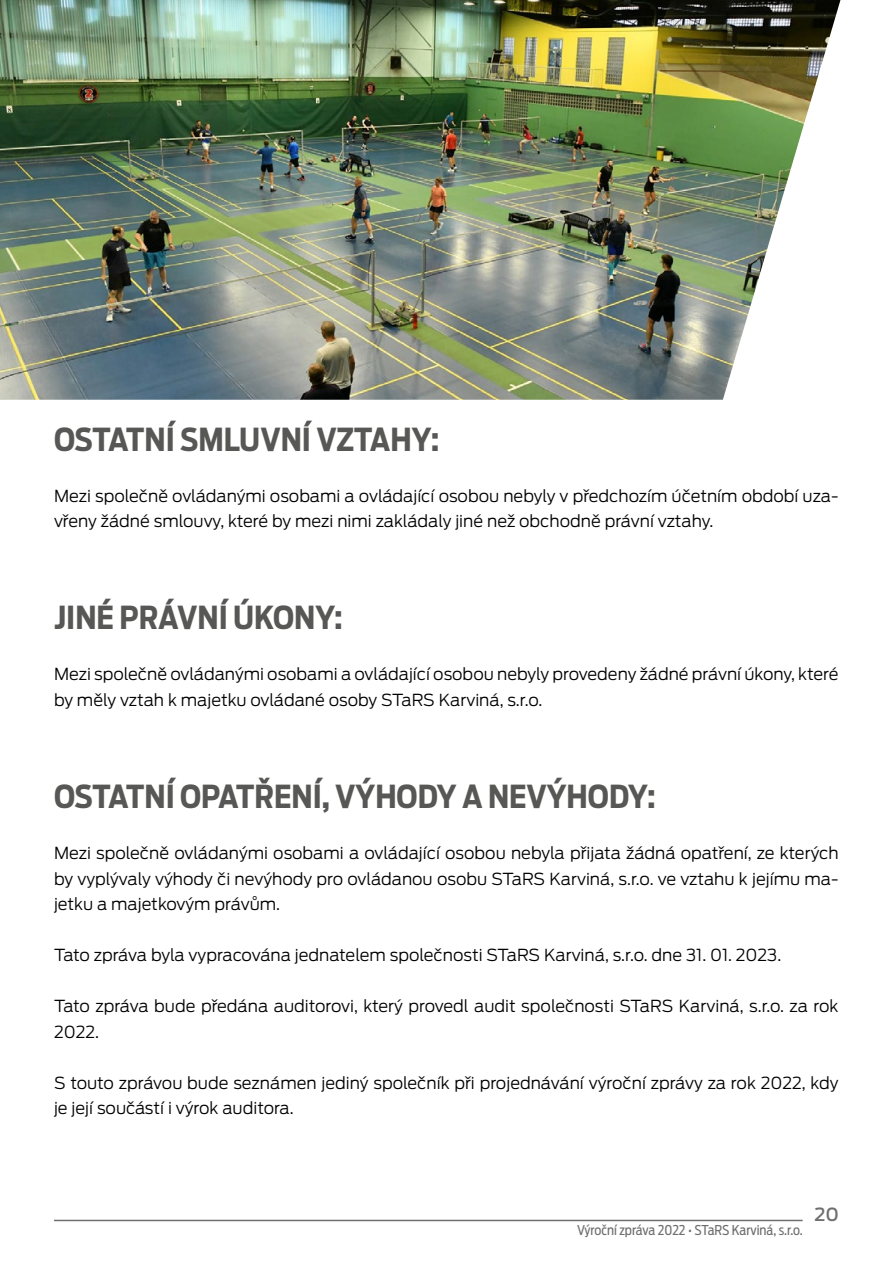
<style>
.page{position:relative;width:893px;height:1263px;background:#fff}
.page>*{position:absolute;margin:0;border:0;box-sizing:border-box;transform-origin:0 0}
.t1{font:700 31.5px "Ford Antenna Cond";color:#575756}
.t2{font:500 18px "Ford Antenna";color:#706f6f}
.t3{font:300 16.5px/25.5px "Ford Antenna";color:#000}
.t4{font:13.5px "Ford Antenna Cond";color:#706f6f}
</style>
<div class="page">
<hr style="left:54px;top:1220px;width:749px;height:1px;background:#706f6f">
<img style="left:0;top:0;width:840px;height:400px">
<h1 class="t1" style="left:54px;top:411px;width:387px">OSTATNÍ SMLUVNÍ VZTAHY:</h1>
<p class="t3" style="left:54px;top:481px;width:786px">Mezi společně ovládanými osobami a ovládající osobou nebyly v předchozím účetním období uza&shy;vřeny žádné smlouvy, které by mezi nimi zakládaly jiné než obchodně právní vztahy.</p>
<h1 class="t1" style="left:54px;top:590px;width:290px">JINÉ PRÁVNÍ ÚKONY:</h1>
<p class="t3" style="left:54px;top:660px;width:786px">Mezi společně ovládanými osobami a ovládající osobou nebyly provedeny žádné právní úkony, které by měly vztah k majetku ovládané osoby STaRS Karviná, s.r.o.</p>
<h1 class="t1" style="left:54px;top:768px;width:603px">OSTATNÍ OPATŘENÍ, VÝHODY A NEVÝHODY:</h1>
<p class="t3" style="left:54px;top:838px;width:786px;text-align:justify">Mezi společně ovládanými osobami a ovládající osobou nebyla přijata žádná opatření, ze kterých by vyplývaly výhody či nevýhody pro ovládanou osobu STaRS Karviná, s.r.o. ve vztahu k jejímu ma&shy;jetku a majetkovým právům.</p>
<p class="t3" style="left:54px;top:940px;width:729px">Tato zpráva byla vypracována jednatelem společnosti STaRS Karviná, s.r.o. dne 31. 01. 2023.</p>
<p class="t3" style="left:54px;top:991px;width:786px">Tato zpráva bude předána auditorovi, který provedl audit společnosti STaRS Karviná, s.r.o. za rok<br>2022.</p>
<p class="t3" style="left:54px;top:1068px;width:786px">S touto zprávou bude seznámen jediný společník při projednávání výroční zprávy za rok 2022, kdy je její součástí i výrok auditora.</p>
<p class="t4" style="left:577px;top:1218px;width:227px">Výroční zpráva 2022 • STaRS Karviná, s.r.o.</p>
<p class="t2" style="left:814px;top:1199px;width:26px">20</p>
</div>
